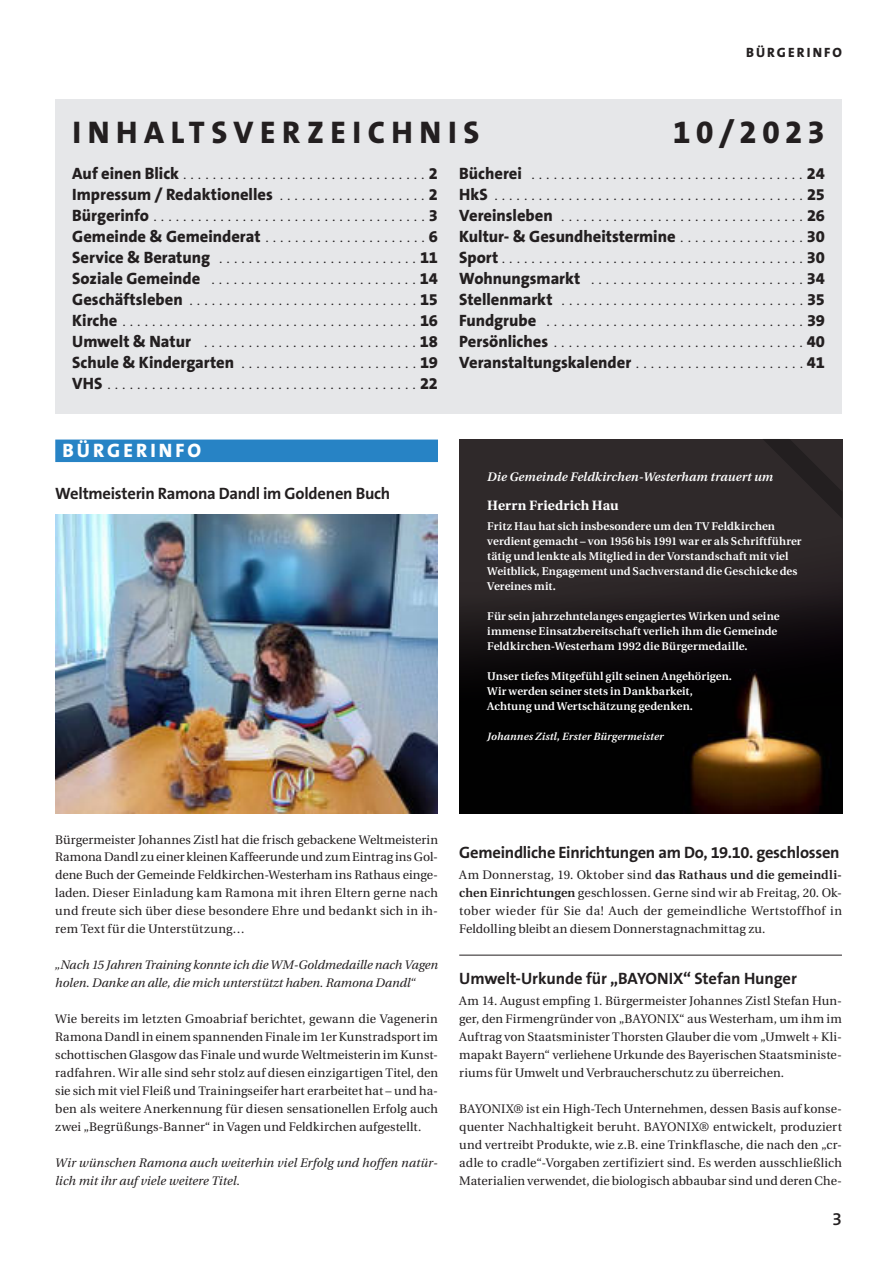
<style>
.page{position:relative;width:893px;height:1263px;background:#fff}
.page>*{position:absolute;margin:0;border:0;box-sizing:border-box;transform-origin:0 0}
.t1{font:800 31.5px "The Sans B W8";letter-spacing:.21em;color:#231f20}
.t2{font:800 19.5px "The Sans B W8";letter-spacing:.16em;color:#fff}
.t3{font:600 18px "The Sans B W6";color:#231f20}
.t4{font:300 16.5px/21px "The Sans B W3";color:#231f20;text-align:justify}
.t5{font:800 16.5px "The Sans B W8";color:#231f20}
.t6{font:700 16.5px "The Sans B W7";letter-spacing:-.015em;color:#231f20}
.t7{font:700 13.5px "Utopia";letter-spacing:.005em;color:#fff}
.t8{font:800 13.5px "The Sans B W8";letter-spacing:.16em;color:#231f20}
.t9{font:12.3px/18px "Utopia";letter-spacing:.005em;color:#231f20;text-align:justify}
.t10{font:italic 12.3px/18px "Utopia";color:#231f20}
.t11{font:italic 600 12.3px "Utopia";letter-spacing:.01em;color:#fff}
.t12{font:600 11.25px/15px "Utopia";letter-spacing:.005em;color:#fff}
.t13{font:italic 600 10.5px "Utopia";letter-spacing:.015em;color:#fff}
.s1{font-family:"The Sans B W8";font-weight:800}
.s2{font-family:"The Sans B W3";font-weight:300}
.s3{font-weight:600}
</style>
<div class="page">
<div style="left:55px;top:99px;width:787px;height:315px;background:#e6e7e9"></div>
<div style="left:55px;top:440px;width:383px;height:22px;background:#2783c5"></div>
<hr style="left:459px;top:955px;width:383px;height:1px;background:#231f20">
<img style="left:55px;top:514px;width:383px;height:299px">
<div style="left:459px;top:439px;width:383px;height:374px;background:#2f292a"></div>
<img style="left:459px;top:583px;width:383px;height:231px">
<svg style="left:763px;top:439px;width:79px;height:79px"></svg>
<p class="t8" style="left:746px;top:45px;width:97px">BÜRGERINFO</p>
<h1 class="t1" style="left:73px;top:116px;width:408px">INHALTSVERZEICHNIS</h1>
<h1 class="t1" style="left:673px;top:116px;width:153px">10/2023</h1>
<h3 class="t4" style="left:72px;top:164px;width:367px"><span class="s1">Auf einen Blick</span> .................................<span class="s1">2</span></h3>
<h3 class="t5" style="left:72px;top:185px;width:367px">Impressum / Redaktionelles <span class="s2">. . . . . . . . . . . . . . . . . . . .</span> 2</h3>
<p class="t4" style="left:72px;top:206px;width:367px"><span class="s1">Bürgerinfo</span> .....................................<span class="s1">3<br>Gemeinde &amp; Gemeinderat</span> ......................<span class="s1">6<br>Service &amp; Beratung</span> ...........................<span class="s1">11<br>Soziale Gemeinde</span> ............................<span class="s1">14<br>Geschäftsleben</span> ...............................<span class="s1">15<br>Kirche</span> ........................................<span class="s1">16<br>Umwelt &amp; Natur</span> .............................<span class="s1">18<br>Schule &amp; Kindergarten</span> ........................<span class="s1">19<br>VHS</span> ..........................................<span class="s1">22</span></p>
<h2 class="t2" style="left:62px;top:441px;width:140px">BÜRGERINFO</h2>
<h3 class="t6" style="left:55px;top:485px;width:337px">Weltmeisterin Ramona Dandl im Goldenen Buch</h3>
<h3 class="t4" style="left:459px;top:164px;width:367px"><span class="s1">Bücherei</span> .....................................<span class="s1">24<br>HkS</span> ..........................................<span class="s1">25<br>Vereinsleben</span> .................................<span class="s1">26</span></h3>
<h3 class="t5" style="left:459px;top:227px;width:367px">Kultur- &amp; Gesundheitstermine <span class="s2">. . . . . . . . . . . . . . . . .</span> 30</h3>
<p class="t4" style="left:459px;top:248px;width:367px"><span class="s1">Sport</span> .........................................<span class="s1">30<br>Wohnungsmarkt</span> .............................<span class="s1">34<br>Stellenmarkt</span> .................................<span class="s1">35<br>Fundgrube</span> ...................................<span class="s1">39<br>Persönliches</span> ..................................<span class="s1">40</span></p>
<h3 class="t5" style="left:459px;top:353px;width:367px">Veranstaltungskalender <span class="s2">.......................</span>41</h3>
<p class="t11" style="left:487px;top:471px;width:287px">Die Gemeinde Feldkirchen-Westerham trauert um</p>
<p class="t7" style="left:487px;top:498px;width:133px">Herrn Friedrich Hau</p>
<p class="t12" style="left:487px;top:519px;width:316px">Fritz Hau hat sich insbesondere um den TV Feldkirchen verdient gemacht – von 1956 bis 1991 war er als Schriftführer tätig und lenkte als Mitglied in der Vorstandschaft mit viel Weitblick, Engagement und Sachverstand die Geschicke des Vereines mit.</p>
<p class="t12" style="left:487px;top:609px;width:294px">Für sein jahrzehntelanges engagiertes Wirken und seine immense Einsatzbereitschaft verlieh ihm die Gemeinde<br>Feldkirchen-Westerham 1992 die Bürgermedaille.</p>
<p class="t12" style="left:487px;top:669px;width:246px">Unser tiefes Mitgefühl gilt seinen Angehörigen.<br>Wir werden seiner stets in Dankbarkeit,<br>Achtung und Wertschätzung gedenken.</p>
<p class="t13" style="left:487px;top:732px;width:178px">Johannes Zistl, Erster Bürgermeister</p>
<p class="t9" style="left:55px;top:831px;width:384px">Bürgermeister Johannes Zistl hat die frisch gebackene Weltmeisterin Ramona Dandl zu einer kleinen Kaffeerunde und zum Eintrag ins Gol&shy;dene Buch der Gemeinde Feldkirchen-Westerham ins Rathaus einge&shy;laden. Dieser Einladung kam Ramona mit ihren Eltern gerne nach und freute sich über diese besondere Ehre und bedankt sich in ih&shy;rem Text für die Unterstützung…</p>
<p class="t10" style="left:55px;top:956px;width:384px">„Nach 15 Jahren Training konnte ich die WM-Goldmedaille nach Vagen holen. Danke an alle, die mich unterstützt haben. Ramona Dandl“</p>
<p class="t9" style="left:55px;top:1010px;width:384px">Wie bereits im letzten Gmoabriaf berichtet, gewann die Vagenerin Ramona Dandl in einem spannenden Finale im 1er Kunstradsport im schottischen Glasgow das Finale und wurde Weltmeisterin im Kunst&shy;radfahren. Wir alle sind sehr stolz auf diesen einzigartigen Titel, den sie sich mit viel Fleiß und Trainingseifer hart erarbeitet hat – und ha&shy;ben als weitere Anerkennung für diesen sensationellen Erfolg auch zwei „Begrüßungs-Banner“ in Vagen und Feldkirchen aufgestellt.</p>
<p class="t10" style="left:55px;top:1154px;width:384px">Wir wünschen Ramona auch weiterhin viel Erfolg und hoffen natür&shy;lich mit ihr auf viele weitere Titel.</p>
<h3 class="t6" style="left:459px;top:844px;width:382px">Gemeindliche Einrichtungen am Do, 19.10. geschlossen</h3>
<p class="t9" style="left:459px;top:867px;width:384px">Am Donnerstag, 19. Oktober sind <span class="s3">das Rathaus und die gemeindli&shy;chen Einrichtungen</span> geschlossen. Gerne sind wir ab Freitag, 20. Ok&shy;tober wieder für Sie da! Auch der gemeindliche Wertstoffhof in Feldolling bleibt an diesem Donnerstagnachmittag zu.</p>
<h3 class="t6" style="left:459px;top:970px;width:339px">Umwelt-Urkunde für „BAYONIX“ Stefan Hunger</h3>
<p class="t9" style="left:459px;top:992px;width:384px">Am 14. August empfing 1. Bürgermeister Johannes Zistl Stefan Hun&shy;ger, den Firmengründer von „BAYONIX“ aus Westerham, um ihm im Auftrag von Staatsminister Thorsten Glauber die vom „Umwelt + Kli&shy;mapakt Bayern“ verliehene Urkunde des Bayerischen Staatsministe&shy;riums für Umwelt und Verbraucherschutz zu überreichen.</p>
<p class="t9" style="left:459px;top:1100px;width:384px">BAYONIX® ist ein High-Tech Unternehmen, dessen Basis auf konse&shy;quenter Nachhaltigkeit beruht. BAYONIX® entwickelt, produziert und vertreibt Produkte, wie z.B. eine Trinkflasche, die nach den „cr&shy;adle to cradle“-Vorgaben zertifiziert sind. Es werden ausschließlich Materialien verwendet, die biologisch abbaubar sind und deren Che-</p>
<h3 class="t3" style="left:832px;top:1211px;width:11px">3</h3>
</div>
